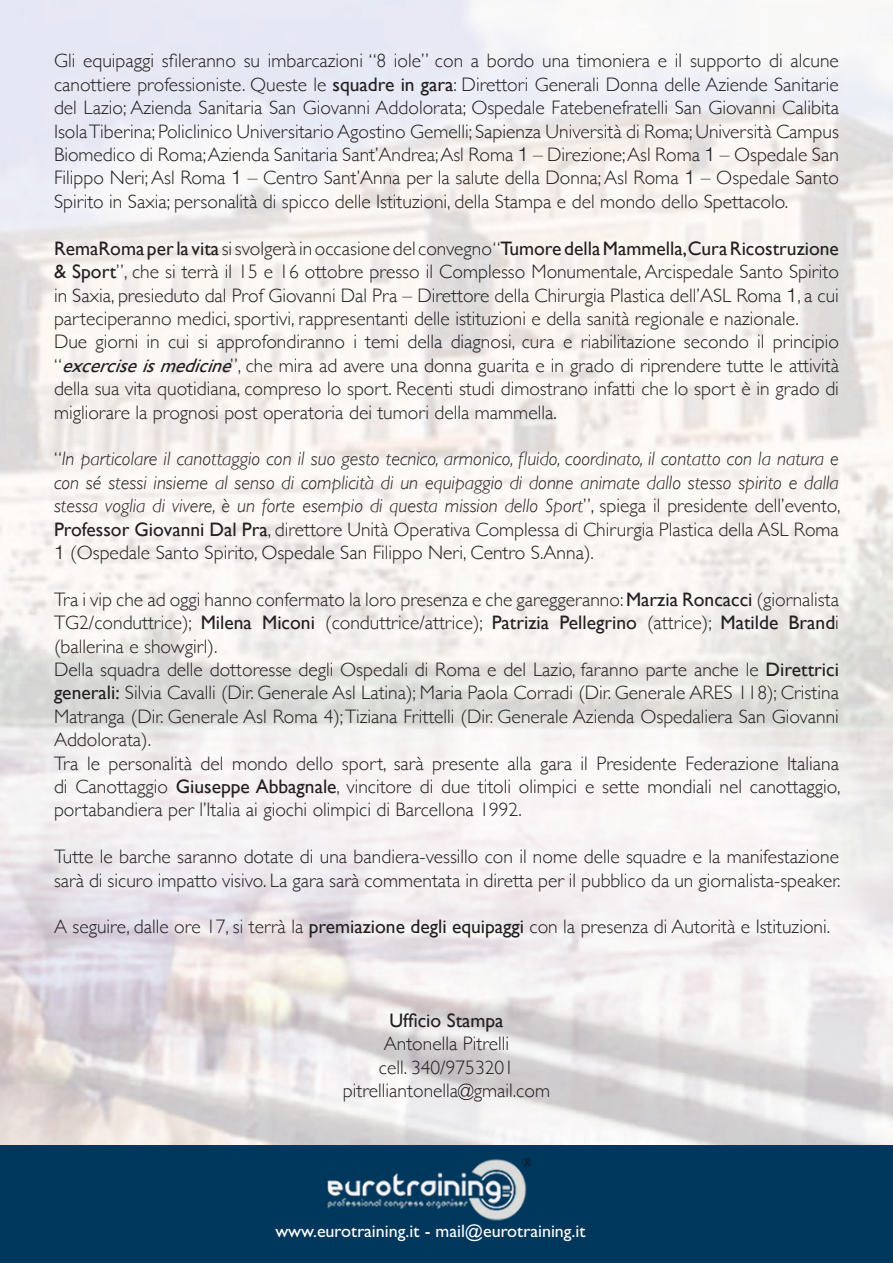
<style>
.page{position:relative;width:893px;height:1263px;background:#fff}
.page>*{position:absolute;margin:0;border:0;box-sizing:border-box;transform-origin:0 0}
.t1{font:300 19.5px/23.4px "Gill Sans";color:#231f20;text-align:justify}
.t2{font:italic 300 19.5px/23.4px "Gill Sans";color:#231f20;text-align:justify}
.t3{font:19.5px "Gill Sans";color:#231f20}
.t4{font:500 18px "Gill Sans";color:#fff}
.s1{font-weight:400}
.s2{font-family:"Helvetica Neue"}
.s3{font-weight:400;font-style:italic}
.s4{font-style:normal}
.s5{font-weight:400;font-style:normal}
.s6{font-family:"Helvetica Neue";font-style:normal}
</style>
<div class="page">
<div style="left:0;top:1145px;width:893px;height:118px;background:#00375c"></div>
<img style="left:327px;top:1157px;width:205px;height:64px">
<p class="t1" style="left:54px;top:48px;width:786px">Gli equipaggi sfileranno su imbarcazioni “8 iole” con a bordo una timoniera e il supporto di alcune canottiere professioniste. Queste le <span class="s1">squadre in gara</span>: Direttori Generali Donna delle Aziende Sanitarie del Lazio; Azienda Sanitaria San Giovanni Addolorata; Ospedale Fatebenefratelli San Giovanni Calibita Isola Tiberina; Policlinico Universitario Agostino Gemelli; Sapienza Università di Roma; Università Campus Biomedico di Roma; Azienda Sanitaria Sant’Andrea; Asl Roma <span class="s2">1</span> – Direzione; Asl Roma <span class="s2">1</span> – Ospedale San Filippo Neri; Asl Roma <span class="s2">1</span> – Centro Sant’Anna per la salute della Donna; Asl Roma <span class="s2">1</span> – Ospedale Santo Spirito in Saxia; personalità di spicco delle Istituzioni, della Stampa e del mondo dello Spettacolo.</p>
<p class="t1" style="left:54px;top:236px;width:786px"><span class="s1">RemaRoma per la vita</span> si svolgerà in occasione del convegno “<span class="s1">Tumore della Mammella,Cura Ricostruzione &amp; Sport</span>”, che si terrà il 15 e 16 ottobre presso il Complesso Monumentale, Arcispedale Santo Spirito in Saxia, presieduto dal Prof Giovanni Dal Pra – Direttore della Chirurgia Plastica dell’ASL Roma <span class="s2">1</span>, a cui parteciperanno medici, sportivi, rappresentanti delle istituzioni e della sanità regionale e nazionale.</p>
<p class="t1" style="left:54px;top:329px;width:786px">Due giorni in cui si approfondiranno i temi della diagnosi, cura e riabilitazione secondo il principio “<span class="s3">excerciseismedicine</span>”, che mira ad avere una donna guarita e in grado di riprendere tutte le attività della sua vita quotidiana, compreso lo sport. Recenti studi dimostrano infatti che lo sport è in grado di migliorare la prognosi post operatoria dei tumori della mammella.</p>
<p class="t2" style="left:54px;top:447px;width:788px"><span class="s4">“</span>In particolare il canottaggio con il suo gesto tecnico, armonico, fluido, coordinato, il contatto con la natura e con sé stessi insieme al senso di complicità di un equipaggio di donne animate dallo stesso spirito e dalla stessa voglia di vivere, è un forte esempio di questa mission dello Sport<span class="s4">”, spiega il presidente dell’evento, </span><span class="s5">Professor Giovanni Dal Pra</span><span class="s4">, direttore Unità Operativa Complessa di Chirurgia Plastica della ASL Roma </span><span class="s6">1</span> <span class="s4">(Ospedale Santo Spirito, Ospedale San Filippo Neri, Centro S.Anna).</span></p>
<p class="t1" style="left:54px;top:587px;width:786px">Tra i vip che ad oggi hanno confermato la loro presenza e che gareggeranno: <span class="s1">Marzia Roncacci</span> (giornalista TG2/conduttrice); <span class="s1">Milena Miconi</span> (conduttrice/attrice); <span class="s1">Patrizia Pellegrino</span> (attrice); <span class="s1">Matilde Brand</span>i (ballerina e showgirl).</p>
<p class="t1" style="left:54px;top:657px;width:786px">Della squadra delle dottoresse degli Ospedali di Roma e del Lazio, faranno parte anche le <span class="s1">Direttrici generali:</span> Silvia Cavalli (Dir. Generale Asl Latina); Maria Paola Corradi (Dir. Generale ARES 118); Cristina Matranga (Dir. Generale Asl Roma 4); Tiziana Frittelli (Dir. Generale Azienda Ospedaliera San Giovanni Addolorata).</p>
<p class="t1" style="left:54px;top:750px;width:788px">Tra le personalità del mondo dello sport, sarà presente alla gara il Presidente Federazione Italiana di Canottaggio <span class="s1">Giuseppe Abbagnale</span>, vincitore di due titoli olimpici e sette mondiali nel canottaggio, portabandiera per l’Italia ai giochi olimpici di Barcellona 1992.</p>
<p class="t1" style="left:54px;top:844px;width:788px">Tutte le barche saranno dotate di una bandiera-vessillo con il nome delle squadre e la manifestazione sarà di sicuro impatto visivo. La gara sarà commentata in diretta per il pubblico da un giornalista-speaker.</p>
<p class="t1" style="left:54px;top:914px;width:778px">A seguire, dalle ore 17, si terrà la <span class="s1">premiazione degli equipaggi</span> con la presenza di Autorità e Istituzioni.</p>
<p class="t3" style="left:389px;top:1009px;width:116px">Ufficio Stampa</p>
<p class="t1" style="left:384px;top:1031px;width:127px">Antonella Pitrelli</p>
<p class="t1" style="left:379px;top:1055px;width:137px">cell. 340/9753201</p>
<p class="t1" style="left:343px;top:1078px;width:209px">pitrelliantonella@gmail.com</p>
<p class="t4" style="left:275px;top:1220px;width:312px">www.eurotraining.it - mail@eurotraining.it</p>
</div>
